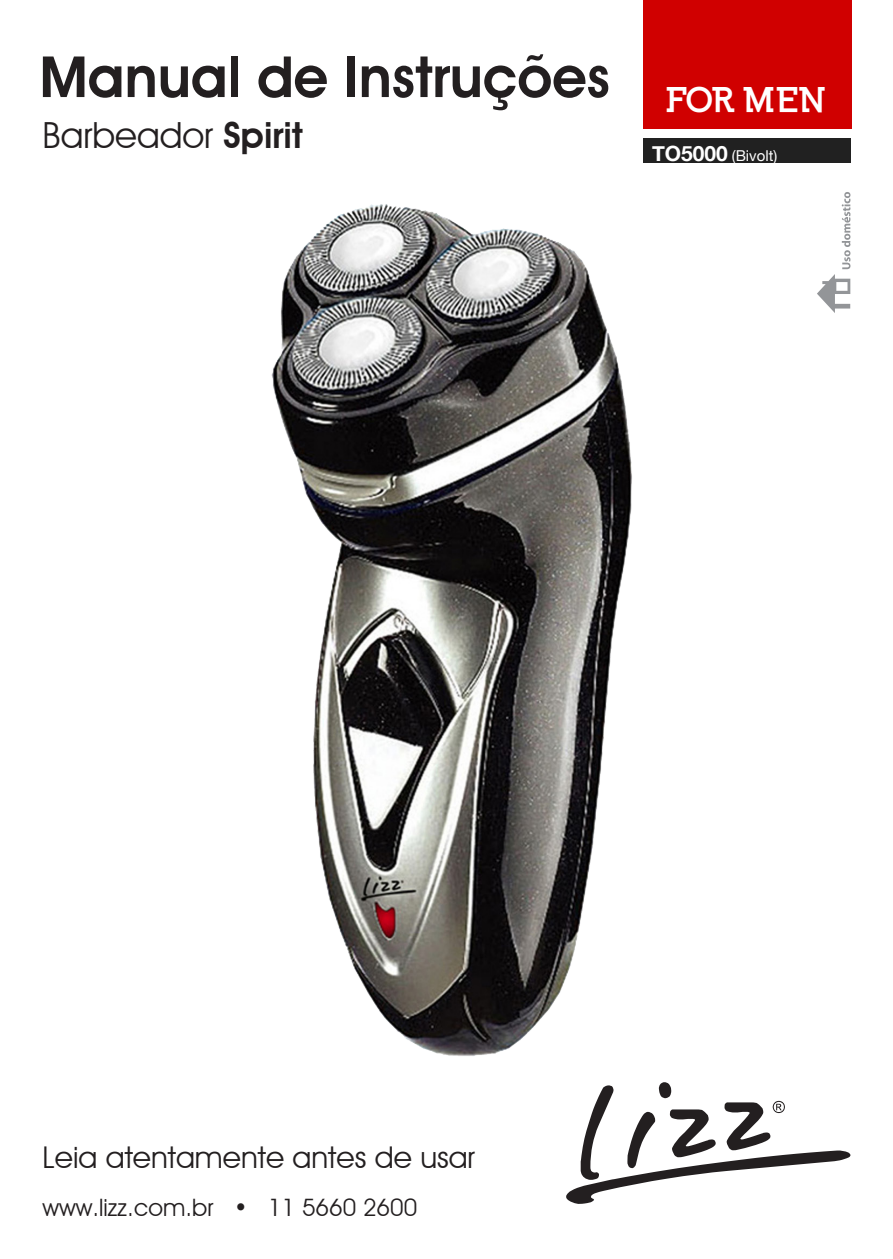
<style>
.page{position:relative;width:893px;height:1259px;background:#fff}
.page>*{position:absolute;margin:0;border:0;box-sizing:border-box;transform-origin:0 0}
.t1{font:600 57px "Avant Garde IT Cby BT";color:#231f20}
.t2{font:36px "Avant Garde IT Cby BT";color:#231f20}
.t3{font:900 33.6px "Nilland";letter-spacing:-.02em;color:#fff}
.t4{font:30px "Avant Garde IT Cby BT";color:#231f20}
.t5{font:24px "Avant Garde IT Cby BT";color:#231f20}
.t6{font:15px "Helvetica Neue";color:#fff}
.s1{font-weight:600}
.s2{font-weight:700;font-size:21px}
</style>
<div class="page">
<svg style="left:566px;top:1082px;width:285px;height:122px"></svg>
<svg style="left:817px;top:192px;width:33px;height:121px"></svg>
<div style="left:643px;top:0;width:208px;height:129px;background:#d00000"></div>
<img style="left:271px;top:204px;width:361px;height:852px">
<div style="left:643px;top:138px;width:207px;height:25px;background:#212121"></div>
<p class="t1" style="left:40px;top:43px;width:572px">Manual de Instruções</p>
<p class="t2" style="left:43px;top:113px;width:262px">Barbeador <span class="s1">Spirit</span></p>
<p class="t3" style="left:668px;top:79px;width:160px">FOR MEN</p>
<p class="t6" style="left:652px;top:145px;width:127px"><span class="s2">TO5000</span> (Bivolt)</p>
<p class="t4" style="left:43px;top:1139px;width:434px">Leia atentamente antes de usar</p>
<p class="t5" style="left:43px;top:1193px;width:376px">www.lizz.com.br • 11 5660 2600</p>
</div>
